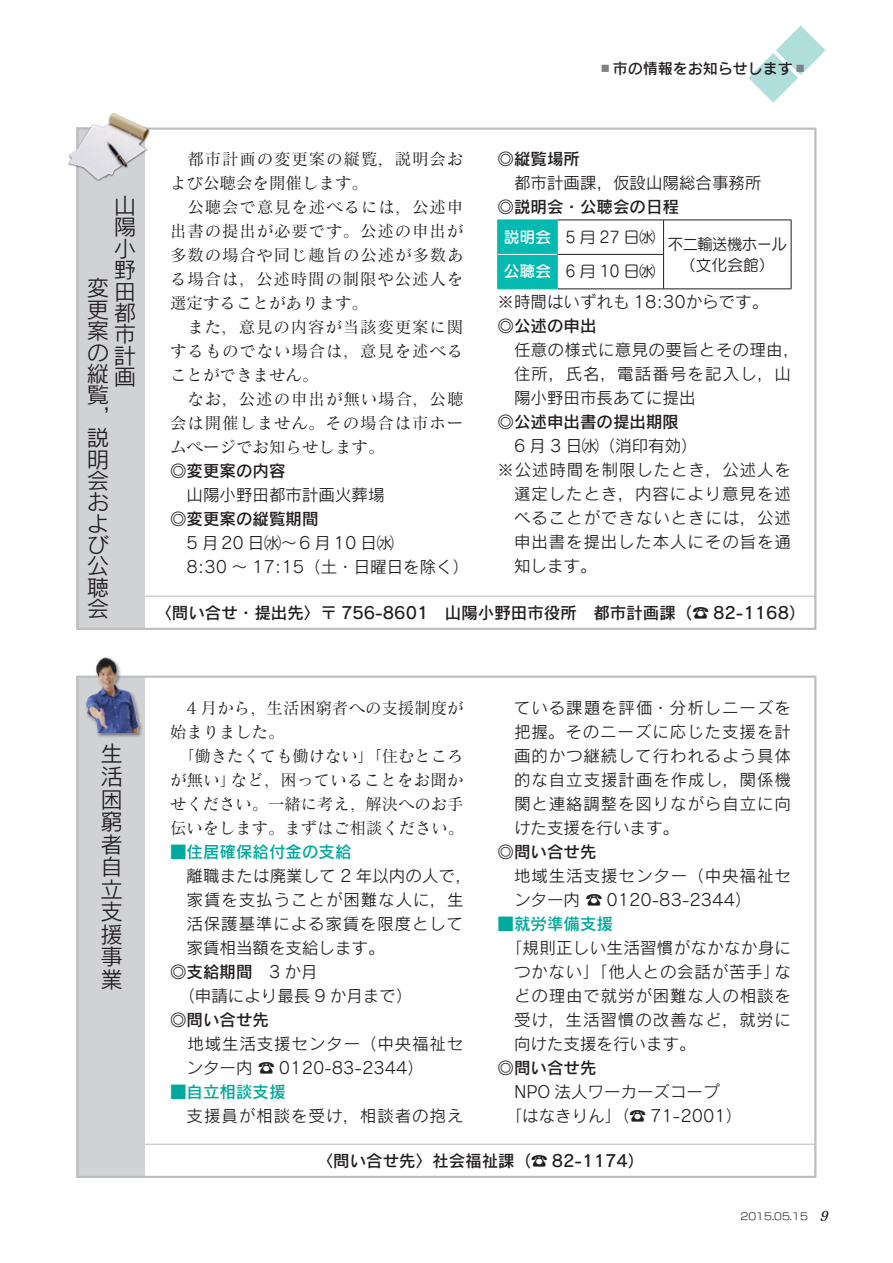
<style>
.page{position:relative;width:893px;height:1263px;background:#fff}
.page>*{position:absolute;margin:0;border:0;box-sizing:border-box;transform-origin:0 0}
.t1{font:22.5px/22.5px "Rodin Pro M";color:#231f20;text-align:justify}
.t2{font:22.05px/21.5px "Rodin Pro M";color:#231f20;text-align:justify}
.t3{font:16.5px/24px "Rodin Pro M";letter-spacing:.05em;color:#231f20}
.t4{font:16.5px/24px "Matisse Pro M";letter-spacing:.02em;color:#231f20;text-align:justify}
.t5{font:16.5px "Rodin Pro DB";color:#231f20}
.t6{font:16.5px "Rodin Pro M";color:#231f20}
.t7{font:16.5px/24px "Rodin Pro M";letter-spacing:.02em;color:#231f20}
.t8{font:16.5px/24px "Matisse Pro M";letter-spacing:.05em;color:#231f20}
.t9{font:16.5px "Rodin Pro DB";color:#00a99d}
.t10{font:15.75px "Seurat Pro M";color:#231f20}
.t11{font:15.75px "Seurat Pro M";letter-spacing:-.03em;color:#231f20}
.t12{font:15.75px "Seurat Pro DB";color:#fff}
.t13{font:15px "Rodin Cattleya Pro DB";color:#231f20}
.t14{font:9.75px "New Rodin Pro M";color:#231f20}
.s1{color:#808285}
.s2{font-family:"Rodin Pro M"}
.s3{font-family:"Matisse Eleganto Pro B";font-style:italic;font-size:13.5px}
</style>
<div class="page">
<svg style="left:748px;top:26px;width:77px;height:77px"></svg>
<div style="left:77px;top:1144px;width:739px;height:33px;border:1px solid #bcbdc0"></div>
<div style="left:77px;top:596px;width:739px;height:33px;border:1px solid #bcbdc0"></div>
<div style="left:77px;top:128px;width:68px;height:501px;background:#d1d2d4"></div>
<div style="left:77px;top:676px;width:68px;height:501px;background:#d1d2d4"></div>
<div style="left:85px;top:657px;width:59px;height:81px;background:#231f20;opacity:.5"></div>
<img style="left:76px;top:657px;width:74px;height:75px">
<div style="left:68px;top:113px;width:82px;height:69px;background:#231f20;opacity:.5"></div>
<img style="left:68px;top:113px;width:80px;height:67px">
<div style="left:498px;top:221px;width:59px;height:68px;background:#03b9b0"></div>
<hr style="left:557px;top:220px;width:107px;height:1px;background:#231f20">
<hr style="left:664px;top:220px;width:127px;height:1px;background:#231f20">
<hr style="left:663px;top:220px;width:1px;height:34px;background:#231f20">
<hr style="left:791px;top:220px;width:1px;height:34px;background:#231f20">
<hr style="left:791px;top:254px;width:1px;height:35px;background:#231f20">
<hr style="left:664px;top:289px;width:127px;height:1px;background:#231f20">
<hr style="left:557px;top:254px;width:107px;height:1px;background:#231f20">
<hr style="left:663px;top:255px;width:1px;height:34px;background:#231f20">
<hr style="left:557px;top:289px;width:107px;height:1px;background:#231f20">
<hr style="left:497px;top:220px;width:60px;height:1px;background:#03b9b0">
<hr style="left:497px;top:220px;width:1px;height:34px;background:#03b9b0">
<hr style="left:557px;top:220px;width:1px;height:34px;background:#03b9b0">
<hr style="left:497px;top:254px;width:1px;height:35px;background:#03b9b0">
<hr style="left:557px;top:254px;width:1px;height:35px;background:#03b9b0">
<hr style="left:497px;top:289px;width:60px;height:1px;background:#03b9b0">
<hr style="left:498px;top:254px;width:59px;height:1px;background:#fff">
<p class="t13" style="left:598px;top:58px;width:211px"><span class="s1">▪</span>市の情報をお知らせします<span class="s1">▪</span></p>
<p class="t2" style="left:114px;top:194px;width:23px">山陽小野田都市計画</p>
<p class="t2" style="left:87px;top:277px;width:24px">変更案の縦覧，説明会および公聴会</p>
<p class="t8" style="left:170px;top:147px;width:295px">　都市計画の変更案の縦覧，説明会および公聴会を開催します。</p>
<p class="t4" style="left:170px;top:195px;width:295px;text-indent:17px">公聴会で意見を述べるには，公述申出書の提出が必要です。公述の申出が多数の場合や同じ趣旨の公述が多数ある場合は，公述時間の制限や公述人を選定することがあります。</p>
<p class="t4" style="left:170px;top:315px;width:295px">　また，意見の内容が当該変更案に関するものでない場合は，意見を述べることができません。</p>
<p class="t4" style="left:170px;top:387px;width:295px">　なお，公述の申出が無い場合，公聴会は開催しません。その場合は市ホームページでお知らせします。</p>
<p class="t5" style="left:170px;top:460px;width:117px">◎変更案の内容</p>
<p class="t6" style="left:187px;top:485px;width:199px">山陽小野田都市計画火葬場</p>
<p class="t5" style="left:170px;top:508px;width:150px">◎変更案の縦覧期間</p>
<p class="t3" style="left:187px;top:531px;width:208px">5 月20 日㈬〜6 月10 日㈬</p>
<p class="t6" style="left:187px;top:557px;width:284px">8:30 〜 17:15（土・日曜日を除く）</p>
<p class="t5" style="left:497px;top:148px;width:84px">◎縦覧場所</p>
<p class="t6" style="left:514px;top:173px;width:249px">都市計画課，仮設山陽総合事務所</p>
<p class="t5" style="left:497px;top:196px;width:183px">◎説明会・公聴会の日程</p>
<p class="t12" style="left:504px;top:227px;width:49px">説明会</p>
<p class="t10" style="left:565px;top:227px;width:91px">5月27日㈬</p>
<p class="t11" style="left:668px;top:233px;width:121px">不二輸送機ホール</p>
<p class="t12" style="left:504px;top:261px;width:49px">公聴会</p>
<p class="t10" style="left:565px;top:261px;width:91px">6月10日㈬</p>
<p class="t10" style="left:680px;top:254px;width:96px">（文化会館）</p>
<p class="t6" style="left:497px;top:291px;width:272px">※時間はいずれも 18:30からです。</p>
<p class="t5" style="left:497px;top:315px;width:100px">◎公述の申出</p>
<p class="t7" style="left:514px;top:337px;width:287px">任意の様式に意見の要旨とその理由，住所，氏名，電話番号を記入し，山陽小野田市長あてに提出</p>
<p class="t5" style="left:497px;top:411px;width:183px">◎公述申出書の提出期限</p>
<p class="t3" style="left:514px;top:433px;width:185px">6 月 3 日㈬（消印有効）</p>
<p class="t3" style="left:514px;top:457px;width:278px;text-align:justify;text-indent:-16px">※公述時間を制限したとき，公述人を選定したとき，内容により意見を述べることができないときには，公述申出書を提出した本人にその旨を通知します。</p>
<p class="t5" style="left:155px;top:602px;width:652px">〈問い合せ・提出先〉〒 756-8601　山陽小野田市役所　都市計画課（☎ 82-1168）</p>
<p class="t1" style="left:100px;top:742px;width:23px">生活困窮者自立支援事業</p>
<p class="t4" style="left:170px;top:695px;width:295px">　4 月から，生活困窮者への支援制度が始まりました。</p>
<p class="t4" style="left:170px;top:743px;width:296px">　「働きたくても働けない」「住むところが無い」など，困っていることをお聞かせください。一緒に考え，解決へのお手伝いをします。まずはご相談ください。</p>
<p class="t9" style="left:170px;top:841px;width:183px">■住居確保給付金の支給</p>
<p class="t3" style="left:187px;top:863px;width:287px">離職または廃業して 2 年以内の人で，家賃を支払うことが困難な人に，生活保護基準による家賃を限度として家賃相当額を支給します。</p>
<p class="t5" style="left:170px;top:961px;width:149px">◎支給期間<span class="s2">　3 か月</span></p>
<p class="t6" style="left:170px;top:985px;width:244px">　（申請により最長 9 か月まで）</p>
<p class="t5" style="left:170px;top:1009px;width:101px">◎問い合せ先</p>
<p class="t3" style="left:187px;top:1031px;width:278px;text-indent:-16px">　地域生活支援センター（中央福祉センター内 ☎ 0120-83-2344）</p>
<p class="t9" style="left:170px;top:1081px;width:117px">■自立相談支援</p>
<p class="t3" style="left:187px;top:1103px;width:278px">支援員が相談を受け，相談者の抱え</p>
<p class="t3" style="left:514px;top:695px;width:278px;text-align:justify">ている課題を評価・分析しニーズを把握。そのニーズに応じた支援を計画的かつ継続して行われるよう具体的な自立支援計画を作成し，関係機関と連絡調整を図りながら自立に向けた支援を行います。</p>
<p class="t5" style="left:497px;top:841px;width:100px">◎問い合せ先</p>
<p class="t3" style="left:514px;top:863px;width:278px">地域生活支援センター（中央福祉センター内 ☎ 0120-83-2344）</p>
<p class="t9" style="left:497px;top:913px;width:117px">■就労準備支援</p>
<p class="t3" style="left:514px;top:935px;width:278px;text-align:justify;text-indent:-8px">「規則正しい生活習慣がなかなか身につかない」「他人との会話が苦手」などの理由で就労が困難な人の相談を受け，生活習慣の改善など，就労に向けた支援を行います。</p>
<p class="t5" style="left:497px;top:1057px;width:100px">◎問い合せ先</p>
<p class="t6" style="left:514px;top:1081px;width:207px">NPO 法人ワーカーズコープ</p>
<p class="t6" style="left:506px;top:1105px;width:238px">「はなきりん」（☎ 71-2001）</p>
<p class="t5" style="left:317px;top:1149px;width:329px">〈問い合せ先〉社会福祉課（☎ 82-1174）</p>
<p class="t14" style="left:740px;top:1208px;width:93px">2015.05.15 <span class="s3">9</span></p>
</div>
